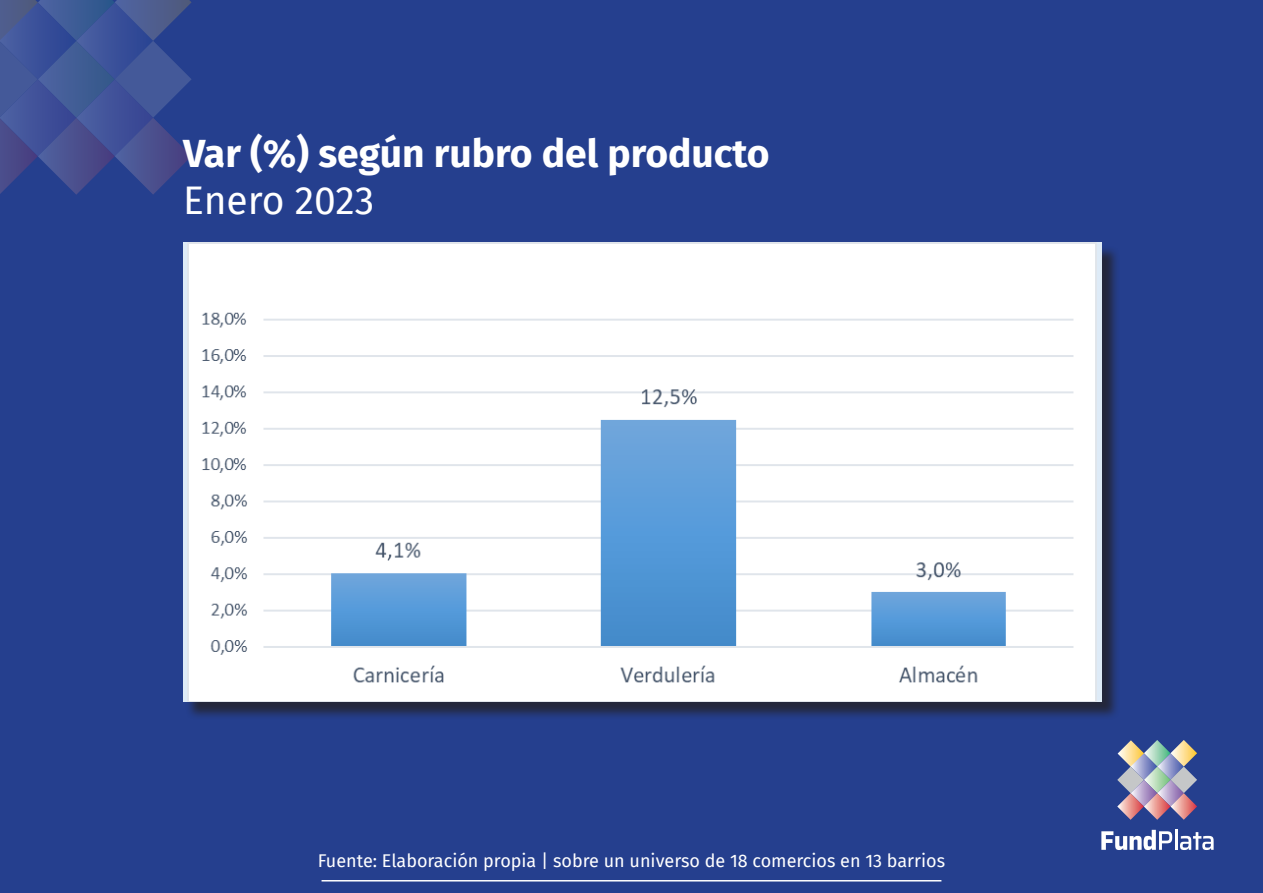
<style>
.page{position:relative;width:1263px;height:893px;background:#253f8e}
.page>*{position:absolute;margin:0;border:0;box-sizing:border-box;transform-origin:0 0}
.t1{font:700 39px "Fira Sans";color:#fff}
.t2{font:39px "Fira Sans";letter-spacing:-.005em;color:#fff}
.t3{font:18px "Fira Sans";color:#fff}
</style>
<div class="page">
<svg style="left:0;top:0;width:192px;height:195px"></svg>
<svg style="left:1101px;top:830px;width:71px;height:20px"></svg>
<hr style="left:1175px;top:830px;width:2px;height:20px;background:#fff">
<svg style="left:1180px;top:832px;width:33px;height:18px"></svg>
<img style="left:1117px;top:740px;width:80px;height:80px">
<hr style="left:322px;top:880px;width:619px;height:1px;background:#fff">
<div style="left:186px;top:245px;width:934px;height:476px;background:#231f20;opacity:.75"></div>
<img style="left:188px;top:243px;width:909px;height:459px">
<div style="left:302px;top:265px;width:707px;height:29px;background:#fff"></div>
<p class="t1" style="left:183px;top:121px;width:588px">Var (%) según rubro del producto</p>
<p class="t2" style="left:183px;top:171px;width:192px">Enero 2023</p>
<p class="t3" style="left:318px;top:847px;width:629px">Fuente: Elaboración propia | sobre un universo de 18 comercios en 13 barrios</p>
</div>
